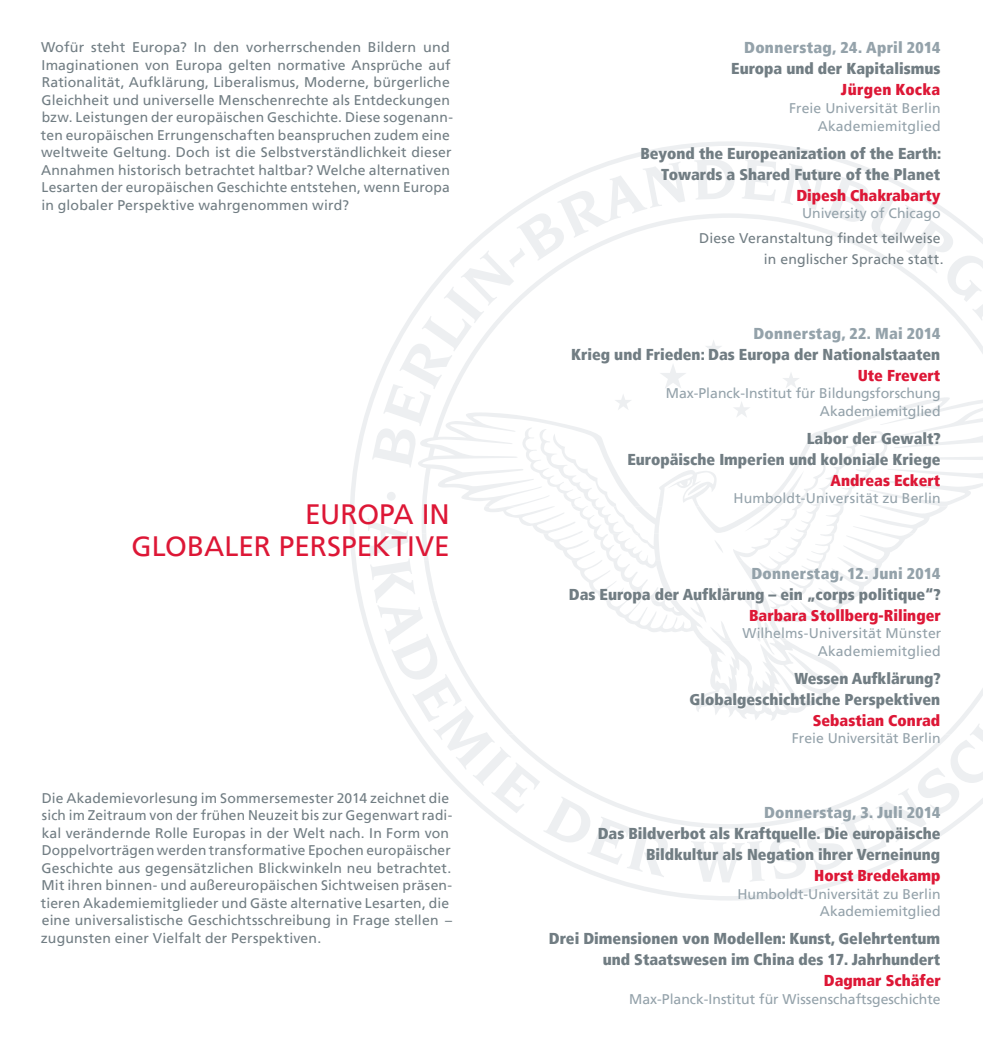
<style>
.page{position:relative;width:983px;height:1042px;background:#fff}
.page>*{position:absolute;margin:0;border:0;box-sizing:border-box;transform-origin:0 0}
.t1{font:28px/31.5px "Frutiger LT";color:#dd1736;text-align:right}
.t2{font:900 condensed 15.75px/21px "Frutiger LT";color:#717d83;text-align:right}
.t3{font:900 condensed 15.75px "Frutiger LT";color:#dd1736}
.t4{font:900 condensed 15.75px "Frutiger LT";letter-spacing:.02em;color:#94a2aa}
.t5{font:14px/17.5px "Frutiger LT";letter-spacing:.015em;color:#717d83}
.t6{font:14px/17.5px "Frutiger LT";color:#94a2aa;text-align:right}
</style>
<div class="page">
<svg style="left:350px;top:141px;width:495px;height:759px"></svg>
<svg style="left:417px;top:213px;width:565px;height:279px"></svg>
<svg style="left:372px;top:161px;width:313px;height:307px"></svg>
<svg style="left:694px;top:160px;width:41px;height:40px"></svg>
<svg style="left:741px;top:159px;width:241px;height:162px"></svg>
<svg style="left:367px;top:492px;width:615px;height:390px"></svg>
<p class="t5" style="left:41px;top:39px;width:413px">Wofür steht Europa? In den vorherrschenden Bildern und Ima gi na tionen von Europa gelten normative Ansprüche auf Rationalität, Aufklärung, Liberalismus, Moderne, bürgerliche Gleichheit und universelle Menschenrechte als Entdeckungen bzw. Leistungen der europäischen Geschichte. Diese sogenann&shy;ten europäischen Errungenschaften beanspruchen zudem eine weltweite Geltung. Doch ist die Selbstverständlichkeit dieser Annahmen historisch betrachtet haltbar? Welche alternativen Lesarten der europäischen Geschichte entstehen, wenn Europa in globaler Perspektive wahrgenommen wird?</p>
<h1 class="t1" style="left:131px;top:499px;width:319px">EUROPA IN<br>GLOBALER PERSPEKTIVE</h1>
<p class="t5" style="left:41px;top:789px;width:413px">Die Akademievorlesung im Sommersemester 2014 zeichnet die sich im Zeitraum von der frühen Neuzeit bis zur Gegenwart radi&shy;kal verändernde Rolle Europas in der Welt nach. In Form von Doppelvorträgen werden transformative Epochen europäischer Geschichte aus gegensätzlichen Blickwinkeln neu betrachtet.<br>Mit ihren binnen- und außereuropäischen Sichtweisen präsen&shy;tieren Akademiemitglieder und Gäste alternative Lesarten, die eine universalistische Geschichtsschreibung in Frage stellen – zugunsten einer Vielfalt der Perspektiven.</p>
<p class="t4" style="left:744px;top:38px;width:197px">Donnerstag, 24. April 2014</p>
<p class="t2" style="left:731px;top:58px;width:211px">Europa und der Kapitalismus</p>
<p class="t3" style="left:840px;top:80px;width:101px">Jürgen Kocka</p>
<p class="t6" style="left:789px;top:99px;width:153px">Freie Universität Berlin<br>Akademiemitglied</p>
<p class="t2" style="left:640px;top:142px;width:302px">Beyond the Europeanization of the Earth:<br>Towards a Shared Future of the Planet</p>
<p class="t3" style="left:796px;top:185px;width:146px">Dipesh Chakrabarty</p>
<p class="t6" style="left:801px;top:204px;width:140px">University of Chicago</p>
<p class="t5" style="left:699px;top:227px;width:246px;line-height:21px;text-align:right">Diese Veranstaltung findet teilweise in englischer Sprache statt.</p>
<p class="t4" style="left:753px;top:324px;width:188px">Donnerstag, 22. Mai 2014</p>
<p class="t2" style="left:571px;top:344px;width:370px">Krieg und Frieden: Das Europa der Nationalstaaten</p>
<p class="t3" style="left:857px;top:366px;width:84px">Ute Frevert</p>
<p class="t6" style="left:665px;top:385px;width:276px">Max-Planck-Institut für Bildungsforschung<br>Akademiemitglied</p>
<p class="t2" style="left:627px;top:428px;width:315px">Labor der Gewalt?<br>Europäische Imperien und koloniale Kriege</p>
<p class="t3" style="left:830px;top:471px;width:111px">Andreas Eckert</p>
<p class="t6" style="left:733px;top:490px;width:209px">Humboldt-Universität zu Berlin</p>
<p class="t4" style="left:751px;top:563px;width:190px">Donnerstag, 12. Juni 2014</p>
<p class="t2" style="left:568px;top:583px;width:373px">Das Europa der Aufklärung – ein „corps politique“?</p>
<p class="t3" style="left:749px;top:605px;width:193px">Barbara Stollberg-Rilinger</p>
<p class="t6" style="left:742px;top:624px;width:200px">Wilhelms-Universität Münster<br>Akademiemitglied</p>
<p class="t2" style="left:689px;top:667px;width:253px">Wessen Aufklärung?<br>Globalgeschichtliche Perspektiven</p>
<p class="t3" style="left:812px;top:710px;width:129px">Sebastian Conrad</p>
<p class="t6" style="left:791px;top:729px;width:150px">Freie Universität Berlin</p>
<p class="t4" style="left:764px;top:803px;width:178px">Donnerstag, 3. Juli 2014</p>
<p class="t2" style="left:597px;top:823px;width:344px">Das Bildverbot als Kraftquelle. Die europäische<br>Bildkultur als Negation ihrer Verneinung</p>
<p class="t3" style="left:813px;top:866px;width:128px">Horst Bredekamp</p>
<p class="t6" style="left:737px;top:885px;width:205px">Humboldt-Universität zu Berlin<br>Akademiemitglied</p>
<p class="t2" style="left:549px;top:928px;width:392px">Drei Dimensionen von Modellen: Kunst, Gelehrtentum und Staatswesen im China des 17. Jahrhundert</p>
<p class="t3" style="left:823px;top:971px;width:118px">Dagmar Schäfer</p>
<p class="t6" style="left:629px;top:990px;width:313px">Max-Planck-Institut für Wissenschaftsgeschichte</p>
</div>
